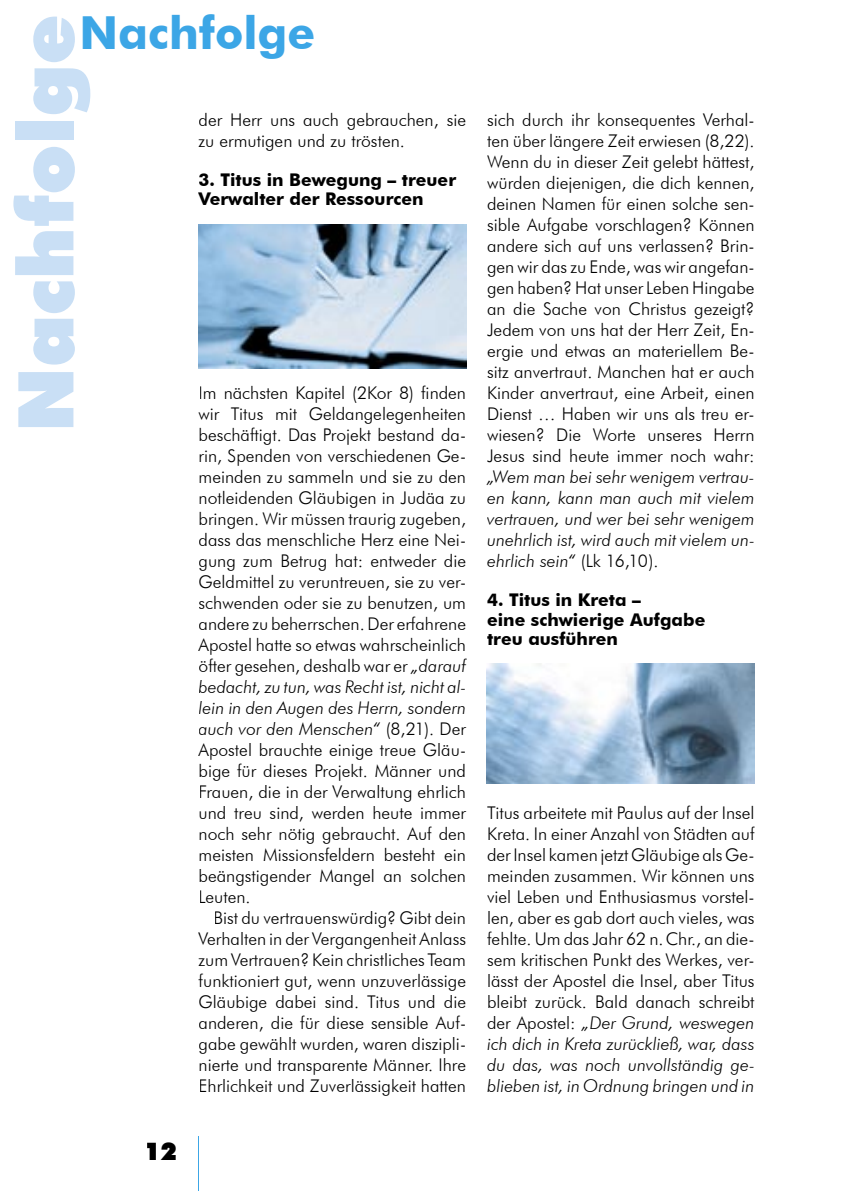
<style>
.page{position:relative;width:844px;height:1191px;background:#fff}
.page>*{position:absolute;margin:0;border:0;box-sizing:border-box;transform-origin:0 0}
.t1{font:900 77px "Futura BT";color:#c9dff5}
.t2{font:700 45.5px "Futura BT";color:#3ca6e6}
.t3{font:900 24.5px "Futura BT";color:#000}
.t4{font:300 17.5px/21px "Futura BT";color:#000;text-align:justify}
.t5{font:italic 300 17.5px/21px "Futura BT";color:#000;text-align:justify}
.t6{font:700 17.5px/19.2px "Futura BT";color:#000}
.s1{font-style:italic}
.s2{font-style:normal}
</style>
<div class="page">
<hr style="left:198px;top:1136px;width:1px;height:55px;background:#3ca6e6">
<img style="left:198px;top:225px;width:268px;height:144px">
<img style="left:486px;top:663px;width:268px;height:121px">
<h2 class="t2" style="left:79px;top:6px;width:237px">Nachfolge</h2>
<h1 class="t1" style="left:-1px;top:432px;width:419px;rotate:-90deg">Nachfolge</h1>
<p class="t4" style="left:198px;top:109px;width:269px">der Herr uns auch gebrauchen, sie zu ermutigen und zu trösten.</p>
<p class="t6" style="left:198px;top:170px;width:259px">3. Titus in Bewegung – treuer<br>Verwalter der Ressourcen</p>
<p class="t4" style="left:198px;top:382px;width:269px">Im nächsten Kapitel (2Kor 8) finden wir Titus mit Geldangelegenheiten beschäftigt. Das Projekt bestand da&shy;rin, Spenden von verschiedenen Ge&shy;meinden zu sammeln und sie zu den notleidenden Gläubigen in Judäa zu bringen. Wir müssen traurig zugeben, dass das menschliche Herz eine Nei&shy;gung zum Betrug hat: entweder die Geldmittel zu veruntreuen, sie zu ver&shy;schwenden oder sie zu benutzen, um andere zu beherrschen. Der erfahrene Apostel hatte so etwas wahrscheinlich öfter gesehen, deshalb war er <span class="s1">„darauf bedacht, zu tun, was Recht ist, nicht al&shy;lein in den Augen des Herrn, sondern auch vor den Menschen“</span> (8,21). Der Apostel brauchte einige treue Gläu&shy;bige für dieses Projekt. Männer und Frauen, die in der Verwaltung ehrlich und treu sind, werden heute immer noch sehr nötig gebraucht. Auf den meisten Missionsfeldern besteht ein beängstigender Mangel an solchen Leuten.</p>
<p class="t4" style="left:198px;top:907px;width:269px;text-indent:15px">Bist du vertrauenswürdig? Gibt dein Verhalten in der Vergangenheit Anlass zum Vertrauen? Kein christliches Team funktioniert gut, wenn unzuverlässige Gläubige dabei sind. Titus und die anderen, die für diese sensible Auf&shy;gabe gewählt wurden, waren diszipli&shy;nierte und transparente Männer. Ihre Ehrlichkeit und Zuverlässigkeit hatten</p>
<h3 class="t3" style="left:144px;top:1136px;width:35px">12</h3>
<p class="t4" style="left:487px;top:109px;width:269px">sich durch ihr konsequentes Verhal&shy;ten über längere Zeit erwiesen (8,22).<br>Wenn du in dieser Zeit gelebt hättest, würden diejenigen, die dich kennen, deinen Namen für einen solche sen&shy;sible Aufgabe vorschlagen? Können andere sich auf uns verlassen? Brin&shy;gen wir das zu Ende, was wir angefan&shy;gen haben? Hat unser Leben Hingabe an die Sache von Christus gezeigt?<br>Jedem von uns hat der Herr Zeit, En&shy;ergie und etwas an materiellem Be&shy;sitz anvertraut. Manchen hat er auch Kinder anvertraut, eine Arbeit, einen Dienst … Haben wir uns als treu er&shy;wiesen? Die Worte unseres Herrn Jesus sind heute immer noch wahr:</p>
<p class="t5" style="left:487px;top:466px;width:269px">„Wem man bei sehr wenigem vertrau&shy;en kann, kann man auch mit vielem vertrauen, und wer bei sehr wenigem unehrlich ist, wird auch mit vielem un&shy;ehrlich sein“ <span class="s2">(Lk 16,10).</span></p>
<p class="t6" style="left:487px;top:590px;width:220px">4. Titus in Kreta –<br>eine schwierige Aufgabe treu ausführen</p>
<p class="t4" style="left:487px;top:802px;width:269px">Titus arbeitete mit Paulus auf der Insel Kreta. In einer Anzahl von Städten auf der Insel kamen jetzt Gläubige als Ge&shy;meinden zusammen. Wir können uns viel Leben und Enthusiasmus vorstel&shy;len, aber es gab dort auch vieles, was fehlte. Um das Jahr 62 n. Chr., an die&shy;sem kritischen Punkt des Werkes, ver&shy;lässt der Apostel die Insel, aber Titus bleibt zurück. Bald danach schreibt der Apostel: <span class="s1">„Der Grund, weswegen ich dich in Kreta zurückließ, war, dass du das, was noch unvollständig ge&shy;blieben ist, in Ordnung bringen und in</span></p>
</div>
